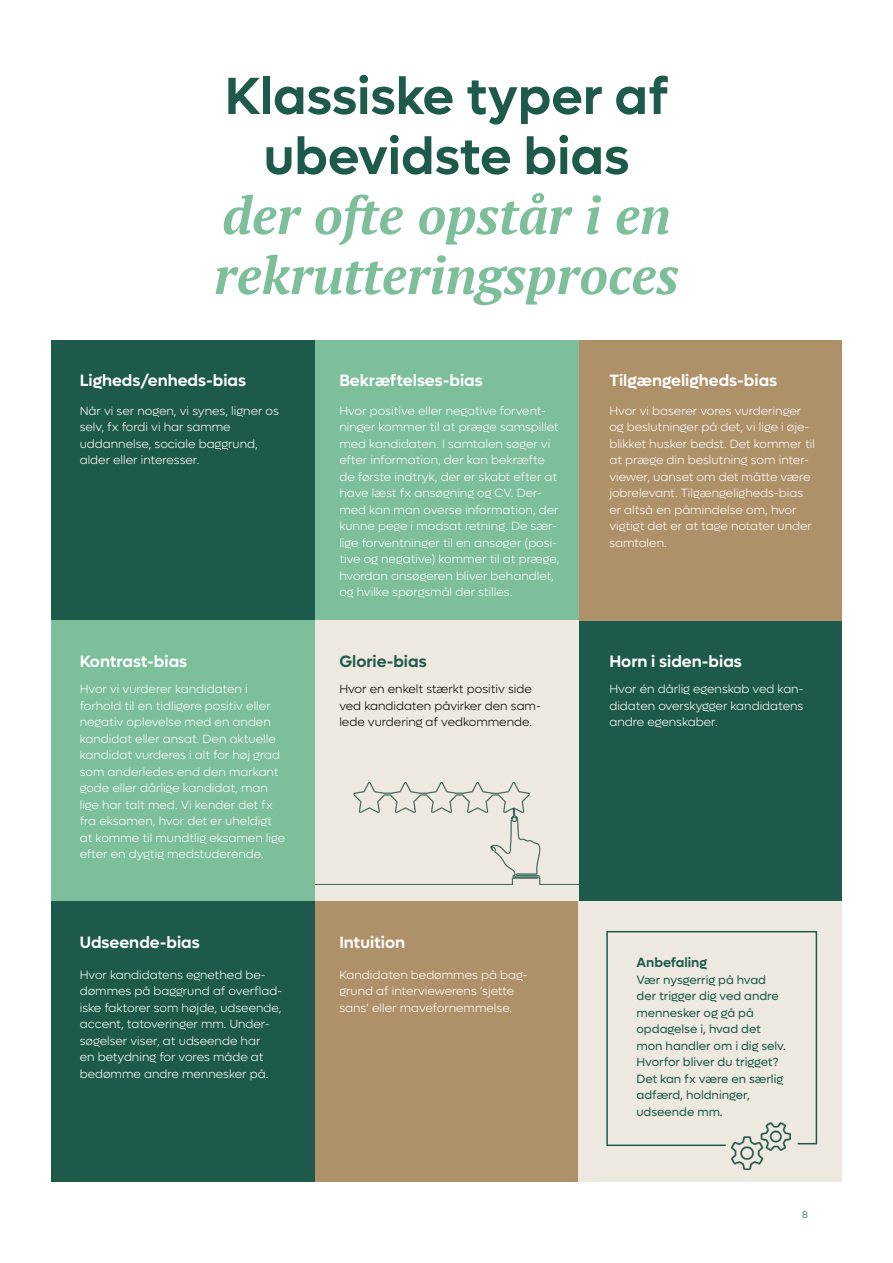
<style>
.page{position:relative;width:893px;height:1263px;background:#fff}
.page>*{position:absolute;margin:0;border:0;box-sizing:border-box;transform-origin:0 0}
.t1{font:italic 700 52.5px/60px "PT Serif";color:#7dbe9b}
.t2{font:600 52.5px/60px "Lufga";color:#1e5a4b;text-align:center}
.t3{font:600 16.5px "Lufga";color:#fff}
.t4{font:600 16.5px "Lufga";color:#1e5a4b}
.t5{font:600 13.5px "Lufga";color:#1e5a4b}
.t6{font:300 12px/16.5px "Lufga";color:#fff}
.t7{font:12px/16.5px "Lufga";color:#1e5a4b}
.t8{font:300 12px/16.5px "Lufga";color:#000}
.t9{font:300 9.75px "Lufga";color:#1e5a4b}
</style>
<div class="page">
<div style="left:578px;top:620px;width:264px;height:281px;background:#1e5a4b"></div>
<div style="left:578px;top:340px;width:264px;height:280px;background:#af9169"></div>
<div style="left:315px;top:340px;width:263px;height:280px;background:#7dbe9b"></div>
<div style="left:51px;top:340px;width:264px;height:280px;background:#1e5a4b"></div>
<div style="left:51px;top:620px;width:264px;height:281px;background:#7dbe9b"></div>
<div style="left:315px;top:620px;width:263px;height:281px;background:#eee9e0"></div>
<div style="left:51px;top:901px;width:264px;height:281px;background:#1e5a4b"></div>
<div style="left:315px;top:901px;width:263px;height:281px;background:#af9169"></div>
<div style="left:578px;top:901px;width:264px;height:281px;background:#eee9e0"></div>
<svg style="left:606px;top:930px;width:212px;height:217px"></svg>
<img style="left:732px;top:1122px;width:59px;height:48px">
<img style="left:353px;top:782px;width:226px;height:102px">
<h1 class="t2" style="left:225px;top:66px;width:445px">Klassiske typer af ubevidste bias</h1>
<h1 class="t1" style="left:214px;top:185px;width:466px">der ofte opstår i en rekrutteringsproces</h1>
<h2 class="t3" style="left:80px;top:370px;width:168px">Ligheds/enheds-bias</h2>
<h2 class="t3" style="left:339px;top:370px;width:145px">Bekræftelses-bias</h2>
<h2 class="t3" style="left:609px;top:370px;width:169px">Tilgængeligheds-bias</h2>
<p class="t6" style="left:80px;top:403px;width:201px">Når vi ser nogen, vi synes, ligner os selv, fx fordi vi har samme uddannelse, sociale baggrund, alder eller interesser.</p>
<h2 class="t3" style="left:80px;top:651px;width:109px">Kontrast-bias</h2>
<p class="t6" style="left:80px;top:681px;width:207px">Hvor vi vurderer kandidaten i forhold til en tidligere positiv eller negativ oplevelse med en anden kandidat eller ansat. Den aktuelle kandidat vurderes i alt for høj grad som anderledes end den markant gode eller dårlige kandidat, man lige har talt med. Vi kender det fx fra eksamen, hvor det er uheldigt at komme til mundtlig eksamen lige efter en dygtig medstuderende.</p>
<h2 class="t3" style="left:173px;top:850px;width:34px">Avis</h2>
<h2 class="t3" style="left:80px;top:932px;width:122px">Udseende-bias</h2>
<p class="t6" style="left:80px;top:966px;width:204px">Hvor kandidatens egnethed be&shy;dømmes på baggrund af overflad&shy;iske faktorer som højde, udseende, accent, tatoveringer mm. Under&shy;søgelser viser, at udseende har<br>en betydning for vores måde at bedømme andre mennesker på.</p>
<p class="t6" style="left:339px;top:403px;width:222px">Hvor positive eller negative forvent&shy;ninger kommer til at præge samspillet med kandidaten. I samtalen søger vi efter information, der kan bekræfte de første indtryk, der er skabt efter at have læst fx ansøgning og CV. Der&shy;med kan man overse information, der kunne pege i modsat retning. De sær&shy;lige forventninger til en ansøger (posi&shy;tive og negative) kommer til at præge, hvordan ansøgeren bliver behandlet, og hvilke spørgsmål der stilles.</p>
<p class="t6" style="left:609px;top:403px;width:207px">Hvor vi baserer vores vurderinger og beslutninger på det, vi lige i øje&shy;blikket husker bedst. Det kommer til at præge din beslutning som inter&shy;viewer, uanset om det måtte være jobrelevant. Tilgængeligheds-bias er altså en påmindelse om, hvor vigtigt det er at tage notater under samtalen.</p>
<h2 class="t4" style="left:339px;top:651px;width:89px">Glorie-bias</h2>
<h2 class="t3" style="left:609px;top:651px;width:134px">Horn i siden-bias</h2>
<p class="t8" style="left:339px;top:681px;width:203px">Hvor en enkelt stærkt positiv side ved kandidaten påvirker den sam&shy;lede vurdering af vedkommende.</p>
<p class="t6" style="left:609px;top:681px;width:196px;text-align:justify">Hvor én dårlig egenskab ved kan&shy;didaten overskygger kandidatens andre egenskaber.</p>
<h2 class="t3" style="left:339px;top:932px;width:67px">Intuition</h2>
<p class="t6" style="left:339px;top:966px;width:190px">Kandidaten bedømmes på bag&shy;grund af interviewerens ’sjette sans’ eller mavefornemmelse.</p>
<p class="t5" style="left:636px;top:954px;width:72px">Anbefaling</p>
<p class="t7" style="left:636px;top:971px;width:151px">Vær nysgerrig på hvad der trigger dig ved andre mennesker og gå på opdagelse i, hvad det mon handler om i dig selv.<br>Hvorfor bliver du trigget?<br>Det kan fx være en særlig adfærd, holdninger, udseende mm.</p>
<p class="t9" style="left:802px;top:1209px;width:7px">8</p>
</div>
